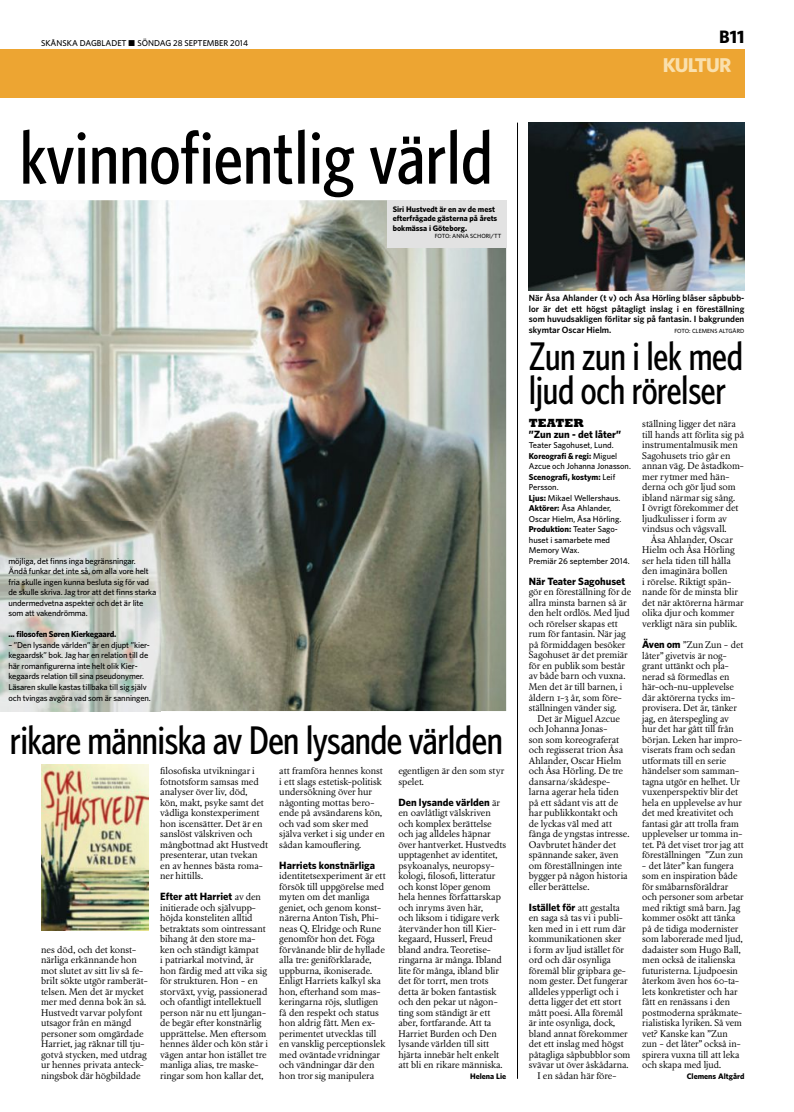
<style>
.page{position:relative;width:794px;height:1112px;background:#fff}
.page>*{position:absolute;margin:0;border:0;box-sizing:border-box;transform-origin:0 0}
.t1{font:500 75px "Whitney Condensed";color:#000}
.t2{font:500 40px "Whitney Condensed";letter-spacing:-.015em;color:#000}
.t3{font:500 40px/34px "Whitney Condensed";letter-spacing:-.015em;color:#000;scale:.96 1}
.t4{font:700 20px "Whitney";letter-spacing:-.04em;color:#fae0ad}
.t5{font:700 18px "Whitney";color:#000}
.t6{font:800 12px "Rockwell";color:#000}
.t7{font:700 10.5px "Whitney";color:#000}
.t8{font:9.5px/10.5px "Nordling BQ Reg Os F";color:#000}
.t9{font:600 9px/10.5px "Whitney";color:#000;text-align:justify}
.t10{font:500 8.5px/10.5px "Whitney";letter-spacing:-.015em;color:#000}
.t11{font:700 8.5px "Whitney";letter-spacing:-.015em;color:#000}
.t12{font:700 8px/9.6px "Whitney";color:#000}
.t13{font:500 6px "Whitney";color:#000}
.s1{font-family:"Nordling BQ Reg Os F";font-weight:400;font-size:9.5px}
.s2{font-weight:700}
.s3{font-family:"Whitney";font-weight:700;font-size:10.5px}
</style>
<div class="page">
<div style="left:0;top:49px;width:744px;height:48px;background:#eda532"></div>
<img style="left:0;top:200px;width:506px;height:511px">
<img style="left:0;top:522px;width:160px;height:189px">
<hr style="left:517px;top:123px;width:1px;height:955px;background:#000">
<div style="left:387px;top:200px;width:120px;height:47px;background:#e2e2e2"></div>
<img style="left:41px;top:764px;width:108px;height:166px">
<img style="left:529px;top:123px;width:215px;height:168px">
<p class="t10" style="left:41px;top:38px;width:208px">SKÅNSKA DAGBLADET ■ SÖNDAG 28 SEPTEMBER 2014</p>
<h3 class="t5" style="left:719px;top:26px;width:27px">B11</h3>
<h3 class="t4" style="left:663px;top:53px;width:70px">KULTUR</h3>
<h1 class="t1" style="left:20px;top:112px;width:474px">kvinnofientlig värld</h1>
<p class="t10" style="left:9px;top:555px;width:149px">möjliga, det finns inga begränsningar.<br>Ändå funkar det inte så, om alla vore helt fria skulle ingen kunna besluta sig för vad de skulle skriva. Jag tror att det finns starka undermedvetna aspekter och det är lite som att vakendrömma.</p>
<p class="t11" style="left:9px;top:629px;width:109px">... filosofen Søren Kierkegaard.</p>
<p class="t10" style="left:9px;top:639px;width:144px">– ”Den lysande världen” är en djupt ”kier&shy;kegaardsk” bok. Jag har en relation till de här romanfigurerna inte helt olik Kier&shy;kegaards relation till sina pseudonymer.<br>Läsaren skulle kastas tillbaka till sig själv och tvingas avgöra vad som är sanningen.</p>
<p class="t12" style="left:393px;top:204px;width:106px">Siri Hustvedt är en av de mest efterfrågade gästerna på årets bokmässa i Göteborg.</p>
<p class="t13" style="left:435px;top:232px;width:68px">FOTO: ANNA SCHORI/TT</p>
<h2 class="t2" style="left:10px;top:715px;width:494px">rikare människa av Den lysande världen</h2>
<p class="t8" style="left:41px;top:944px;width:108px">nes död, och det konst&shy;närliga erkännande hon mot slutet av sitt liv så fe&shy;brilt sökte utgör ramberät&shy;telsen. Men det är mycket mer med denna bok än så.<br>Hustvedt varvar polyfont utsagor från en mängd personer som omgärdade<br>Harriet, jag räknar till tju&shy;gotvå stycken, med utdrag ur hennes privata anteck&shy;ningsbok där högbildade</p>
<p class="t8" style="left:160px;top:765px;width:109px">filosofiska utvikningar i fotnotsform samsas med analyser över liv, död,<br>kön, makt, psyke samt det vådliga konstexperiment hon iscensätter. Det är en sanslöst välskriven och mångbottnad akt Hustvedt presenterar, utan tvekan en av hennes bästa roma&shy;ner hittills.</p>
<p class="t7" style="left:160px;top:889px;width:102px">Efter att Harriet <span class="s1">av den</span></p>
<p class="t8" style="left:160px;top:902px;width:109px">initierade och självupp&shy;höjda konsteliten alltid betraktats som ointressant bihang åt den store ma&shy;ken och ständigt kämpat<br>i patriarkal motvind, är hon färdig med att vika sig för strukturen. Hon - en storväxt, yvig, passionerad och ofantligt intellektuell person när nu ett ljungan&shy;de begär efter konstnärlig upprättelse. Men eftersom hennes ålder och kön står i vägen antar hon istället tre manliga alias, tre maske&shy;ringar som hon kallar det,</p>
<p class="t8" style="left:279px;top:765px;width:107px">att framföra hennes konst i ett slags estetisk-politisk undersökning över hur någonting mottas bero&shy;ende på avsändarens kön, och vad som sker med själva verket i sig under en sådan kamouflering.</p>
<p class="t7" style="left:279px;top:858px;width:97px">Harriets konstnärliga</p>
<p class="t8" style="left:279px;top:870px;width:108px">identitetsexperiment är ett försök till uppgörelse med myten om det manliga geniet, och genom konst&shy;närerna Anton Tish, Phi&shy;neas Q. Elridge och Rune genomför hon det. Föga förvånande blir de hyllade alla tre: geniförklarade, uppburna, ikoniserade.<br>Enligt Harriets kalkyl ska hon, efterhand som mas&shy;keringarna röjs, slutligen få den respekt och status hon aldrig fått. Men ex&shy;perimentet utvecklas till en vansklig perceptionslek med oväntade vridningar och vändningar där den hon tror sig manipulera</p>
<p class="t8" style="left:398px;top:765px;width:108px">egentligen är den som styr spelet.</p>
<p class="t7" style="left:398px;top:795px;width:103px">Den lysande världen <span class="s1">är</span></p>
<p class="t8" style="left:398px;top:807px;width:109px">en oavlåtligt välskriven och komplex berättelse och jag alldeles häpnar över hantverket. Hustvedts upptagenhet av identitet, psykoanalys, neuropsy&shy;kologi, filosofi, litteratur och konst löper genom hela hennes författarskap och inryms även här,<br>och liksom i tidigare verk återvänder hon till Kier&shy;kegaard, Husserl, Freud bland andra. Teoretise&shy;ringarna är många. Ibland lite för många, ibland blir det för torrt, men trots detta är boken fantastisk och den pekar ut någon&shy;ting som ständigt är ett aber, fortfarande. Att ta<br>Harriet Burden och Den lysande världen till sitt hjärta innebär helt enkelt att bli en rikare människa.</p>
<p class="t12" style="left:470px;top:1070px;width:38px">Helena Lie</p>
<p class="t9" style="left:529px;top:293px;width:217px">När Åsa Ahlander (t v) och Åsa Hörling blåser såpbubb&shy;lor är det ett högst påtagligt inslag i en föreställning som huvudsakligen förlitar sig på fantasin. I bakgrunden skymtar Oscar Hielm.</p>
<p class="t13" style="left:674px;top:327px;width:71px">FOTO: CLEMENS ALTGÅRD</p>
<h2 class="t3" style="left:529px;top:338px;width:224px">Zun zun i lek med ljud och rörelser</h2>
<p class="t6" style="left:529px;top:415px;width:56px">TEATER</p>
<p class="t7" style="left:529px;top:427px;width:94px">”Zun zun - det låter”</p>
<p class="t10" style="left:529px;top:440px;width:103px">Teater Sagohuset, Lund.<br><span class="s2">Koreografi &amp; regi:</span> Miguel<br>Azcue och Johanna Jonasson.<br><span class="s2">Scenografi, kostym:</span> Leif<br>Persson.<br><span class="s2">Ljus:</span> Mikael Wellershaus.<br><span class="s2">Aktörer:</span> Åsa Ahlander,<br>Oscar Hielm, Åsa Hörling.<br><span class="s2">Produktion:</span> Teater Sago&shy;huset i samarbete med<br>Memory Wax.<br>Premiär 26 september 2014.</p>
<p class="t7" style="left:529px;top:574px;width:98px">När Teater Sagohuset</p>
<p class="t8" style="left:529px;top:587px;width:104px">gör en föreställning för de allra minsta barnen så är den helt ordlös. Med ljud och rörelser skapas ett rum för fantasin. När jag på förmiddagen besöker<br>Sagohuset är det premiär för en publik som består av både barn och vuxna.<br>Men det är till barnen, i åldern 1-3 år, som före&shy;ställningen vänder sig.</p>
<p class="t8" style="left:529px;top:713px;width:102px;text-indent:8px">Det är Miguel Azcue och Johanna Jonas-<br>son som koreograferat och regisserat trion Åsa<br>Ahlander, Oscar Hielm och Åsa Hörling. De tre dansarna/skådespe&shy;larna agerar hela tiden på ett sådant vis att de har publikkontakt och de lyckas väl med att fånga de yngstas intresse.<br>Oavbrutet händer det spännande saker, även om föreställningen inte bygger på någon historia eller berättelse.</p>
<p class="t7" style="left:529px;top:900px;width:93px">Istället för <span class="s1">att gestalta</span></p>
<p class="t8" style="left:529px;top:912px;width:96px">en saga så tas vi i publi-</p>
<p class="t8" style="left:529px;top:923px;width:99px">ken med in i ett rum där</p>
<p class="t8" style="left:529px;top:933px;width:94px">kommunikationen sker</p>
<p class="t8" style="left:529px;top:944px;width:97px">i form av ljud istället för</p>
<p class="t8" style="left:529px;top:954px;width:83px">ord och där osynliga</p>
<p class="t8" style="left:529px;top:965px;width:98px">föremål blir gripbara ge-</p>
<p class="t8" style="left:529px;top:975px;width:101px">nom gester. Det fungerar</p>
<p class="t8" style="left:529px;top:986px;width:91px">alldeles ypperligt och i</p>
<p class="t8" style="left:529px;top:996px;width:94px">detta ligger det ett stort</p>
<p class="t8" style="left:529px;top:1007px;width:96px">mått poesi. Alla föremål</p>
<p class="t8" style="left:529px;top:1017px;width:88px">är inte osynliga, dock,</p>
<p class="t8" style="left:529px;top:1028px;width:101px">bland annat förekommer</p>
<p class="t8" style="left:529px;top:1038px;width:96px">det ett inslag med högst</p>
<p class="t8" style="left:529px;top:1049px;width:103px">påtagliga såpbubblor som</p>
<p class="t8" style="left:529px;top:1059px;width:101px">svävar ut över åskådarna.</p>
<p class="t8" style="left:537px;top:1070px;width:80px">I en sådan här före-</p>
<p class="t8" style="left:642px;top:419px;width:103px">ställning ligger det nära till hands att förlita sig på instrumentalmusik men<br>Sagohusets trio går en annan väg. De åstadkom&shy;mer rytmer med hän&shy;derna och gör ljud som ibland närmar sig sång.<br>I övrigt förekommer det ljudkulisser i form av vindsus och vågsvall.</p>
<p class="t8" style="left:642px;top:534px;width:103px;text-indent:8px">Åsa Ahlander, Oscar<br>Hielm och Åsa Hörling ser hela tiden till hålla den imaginära bollen<br>i rörelse. Riktigt spän&shy;nande för de minsta blir det när aktörerna härmar olika djur och kommer verkligt nära sin publik.</p>
<p class="t8" style="left:642px;top:639px;width:103px"><span class="s3">Även om</span> ”Zun Zun - det låter” givetvis är nog&shy;grant uttänkt och pla&shy;nerad så förmedlas en här-och-nu-upplevelse där aktörerna tycks im&shy;provisera. Det är, tänker jag, en återspegling av hur det har gått till från början. Leken har impro&shy;viserats fram och sedan utformats till en serie händelser som samman&shy;tagna utgör en helhet. Ur vuxenperspektiv blir det hela en upplevelse av hur det med kreativitet och fantasi går att trolla fram upplevelser ur tomma in&shy;tet. På det viset tror jag att föreställningen ”Zun zun</p>
<p class="t8" style="left:642px;top:860px;width:103px">- det låter” kan fungera som en inspiration både för småbarnsföräldrar och personer som arbetar med riktigt små barn. Jag kommer osökt att tänka på de tidiga modernister som laborerade med ljud, dadaister som Hugo Ball, men också de italienska futuristerna. Ljudpoesin återkom även hos 60-ta&shy;lets konkretister och har fått en renässans i den postmoderna språkmate&shy;rialistiska lyriken. Så vem vet? Kanske kan ”Zun zun - det låter” också in&shy;spirera vuxna till att leka och skapa med ljud.</p>
<p class="t12" style="left:687px;top:1070px;width:59px">Clemens Altgård</p>
</div>
